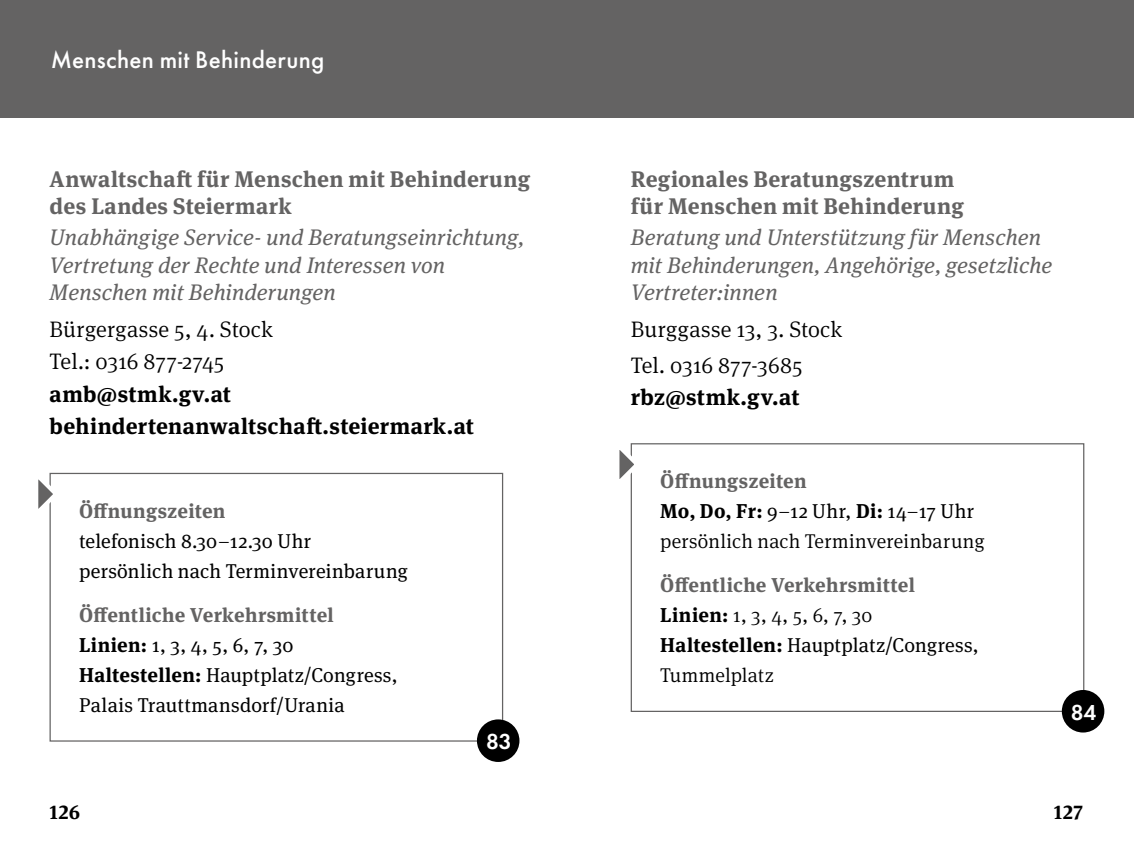
<style>
.page{position:relative;width:1134px;height:851px;background:#fff}
.page>*{position:absolute;margin:0;border:0;box-sizing:border-box;transform-origin:0 0}
.t1{font:500 25px "Futura PT";letter-spacing:.01em;color:#fff}
.t2{font:italic 22.5px/27.5px "Meta Serif Pro";letter-spacing:.005em;color:#646363}
.t3{font:700 22.5px/27px "Meta Serif Pro";letter-spacing:.015em;color:#646363}
.t4{font:300 22.5px/32.5px "Meta Serif Pro";letter-spacing:.005em;color:#000}
.t5{font:700 22.5px/32.5px "Meta Serif Pro";letter-spacing:.01em;color:#000}
.t6{font:600 22.5px "Futura PT";color:#fff}
.t7{font:20px/30px "Meta Serif Pro";letter-spacing:.015em;color:#000}
.t8{font:700 20px/30px "Meta Serif Pro";letter-spacing:.015em;color:#646363}
.t9{font:300 20px/30px "Meta Serif Pro";letter-spacing:.01em;color:#000}
.t10{font:700 20px "Meta Serif Pro";letter-spacing:.03em;color:#000}
.s1{font-weight:700;color:#646363}
.s2{font-weight:700}
.s3{font-weight:400}
.s4{color:#000}
.s5{font-weight:300;color:#000}
.s6{font-weight:400;color:#000}
</style>
<div class="page">
<div style="left:50px;top:472px;width:453px;height:269px;border:1px solid #646363"></div>
<svg style="left:38px;top:472px;width:24px;height:47px"></svg>
<div style="left:631px;top:443px;width:453px;height:268px;border:1px solid #646363"></div>
<svg style="left:619px;top:443px;width:24px;height:46px"></svg>
<div style="left:0;top:0;width:1134px;height:117px;background:#646363"></div>
<div style="left:477px;top:719px;width:42px;height:42px;background:#000;border-radius:50%"></div>
<div style="left:1062px;top:689px;width:42px;height:43px;background:#000;border-radius:50%"></div>
<p class="t1" style="left:51px;top:45px;width:275px">Menschen mit Behinderung</p>
<p class="t3" style="left:50px;top:164px;width:482px">Anwaltschaft für Menschen mit Behinderung des Landes Steiermark</p>
<p class="t2" style="left:50px;top:223px;width:476px">Unabhängige Service- und Beratungseinrichtung,<br>Vertretung der Rechte und Interessen von<br>Menschen mit Behinderungen</p>
<p class="t4" style="left:50px;top:311px;width:225px">Bürgergasse 5, 4. Stock<br>Tel.: 0316 877-2745</p>
<p class="t5" style="left:50px;top:375px;width:426px">amb@stmk.gv.at behindertenanwaltschaft.steiermark.at</p>
<p class="t8" style="left:79px;top:494px;width:148px">Öffnungszeiten</p>
<p class="t7" style="left:79px;top:524px;width:330px">telefonisch 8.30–12.30 Uhr persönlich nach Terminvereinbarung</p>
<p class="t7" style="left:79px;top:599px;width:320px"><span class="s1">Öffentliche Verkehrsmittel<br></span><span class="s2">Linien:</span> 1, 3, 4, 5, 6, 7, 30<br><span class="s2">Haltestellen:</span> Hauptplatz/Congress,<br>Palais Trauttmansdorf/Urania</p>
<p class="t6" style="left:486px;top:727px;width:27px">83</p>
<p class="t3" style="left:631px;top:164px;width:334px">Regionales Beratungszentrum für Menschen mit Behinderung</p>
<p class="t2" style="left:631px;top:223px;width:423px">Beratung und Unterstützung für Menschen mit Behinderungen, Angehörige, gesetzliche<br>Vertreter:innen</p>
<p class="t4" style="left:631px;top:309px;width:213px;line-height:36px">Burggasse 13, 3. Stock<br>Tel. 0316 877-3685</p>
<p class="t5" style="left:631px;top:379px;width:170px">rbz@stmk.gv.at</p>
<p class="t9" style="left:660px;top:465px;width:326px"><span class="s1">Öffnungszeiten<br></span><span class="s2">Mo, Do, Fr:</span> <span class="s3">9–12 Uhr,</span> <span class="s2">Di:</span> <span class="s3">14–17 Uhr </span>persönlich nach Terminvereinbarung</p>
<p class="t8" style="left:660px;top:568px;width:320px">Öffentliche Verkehrsmittel<br><span class="s4">Linien:</span> <span class="s5">1, 3, 4, 5, 6, 7, 30<br></span><span class="s4">Haltestellen:</span> <span class="s6">Hauptplatz/Congress,<br></span><span class="s5">Tummelplatz</span></p>
<p class="t6" style="left:1071px;top:698px;width:27px">84</p>
<p class="t10" style="left:50px;top:796px;width:32px">126</p>
<p class="t10" style="left:1054px;top:796px;width:31px">127</p>
</div>
